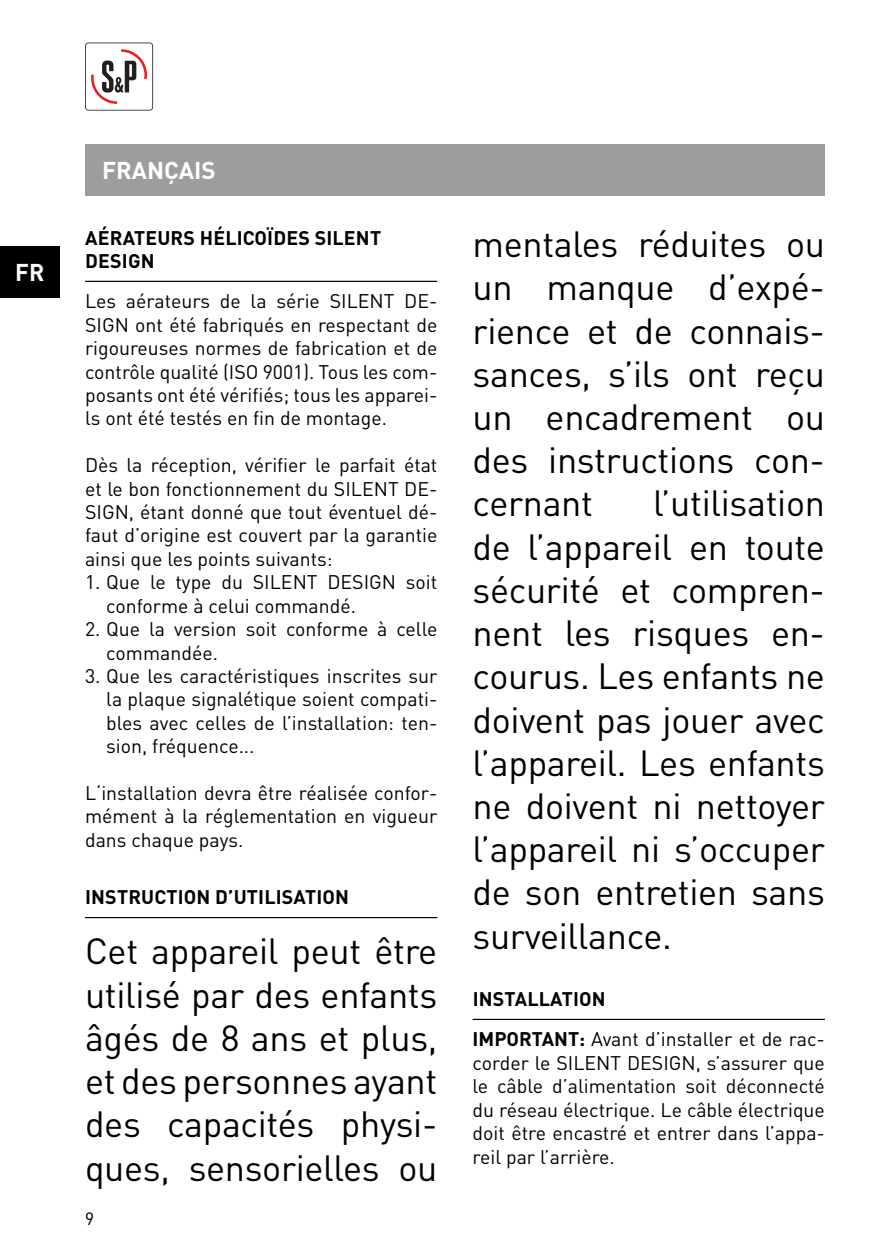
<style>
.page{position:relative;width:893px;height:1259px;background:#fff}
.page>*{position:absolute;margin:0;border:0;box-sizing:border-box;transform-origin:0 0}
.t1{font:36px/43.2px "DIN Pro";letter-spacing:-.01em;color:#000;text-align:justify}
.t2{font:700 24px "DIN Pro";color:#fff}
.t3{font:19.5px/23.4px "DIN Pro";color:#000;text-align:justify}
.t4{font:700 19.5px/23.4px "DIN Pro";letter-spacing:.01em;color:#000}
.t5{font:18px "D DIN";color:#000}
.s1{font-weight:700}
</style>
<div class="page">
<svg style="left:85px;top:43px;width:68px;height:68px"></svg>
<div style="left:0;top:247px;width:60px;height:51px;background:#000"></div>
<hr style="left:85px;top:281px;width:352px;height:1px;background:#000">
<hr style="left:85px;top:917px;width:352px;height:1px;background:#000">
<hr style="left:473px;top:1018px;width:352px;height:2px;background:#000">
<div style="left:85px;top:145px;width:740px;height:51px;background:#9d9d9c"></div>
<p class="t2" style="left:15px;top:264px;width:31px">FR</p>
<p class="t2" style="left:102px;top:162px;width:115px">FRANÇAIS</p>
<p class="t4" style="left:85px;top:228px;width:297px">AÉRATEURS HÉLICOÏDES SILENT<br>DESIGN</p>
<p class="t3" style="left:85px;top:292px;width:354px">Les aérateurs de la série SILENT DE-SIGN ont été fabriqués en respectant de rigoureuses normes de fabrication et de contrôle qualité (ISO 9001). Tous les com&shy;posants ont été vérifiés; tous les apparei&shy;ls ont été testés en fin de montage.</p>
<p class="t3" style="left:85px;top:456px;width:354px">Dès la réception, vérifier le parfait état et le bon fonctionnement du SILENT DE-SIGN, étant donné que tout éventuel dé&shy;faut d’origine est couvert par la garantie ainsi que les points suivants:</p>
<p class="t3" style="left:106px;top:573px;width:333px;text-indent:-21px">1. Que le type du SILENT DESIGN soit conforme à celui commandé.</p>
<p class="t3" style="left:106px;top:620px;width:333px;text-indent:-21px">2. Que la version soit conforme à celle commandée.</p>
<p class="t3" style="left:106px;top:666px;width:333px;text-indent:-21px">3. Que les caractéristiques inscrites sur la plaque signalétique soient compati&shy;bles avec celles de l’installation: ten&shy;sion, fréquence...</p>
<p class="t3" style="left:85px;top:783px;width:354px">L‘installation devra être réalisée confor&shy;mément à la réglementation en vigueur dans chaque pays.</p>
<p class="t4" style="left:85px;top:888px;width:265px">INSTRUCTION D’UTILISATION</p>
<h1 class="t1" style="left:85px;top:934px;width:354px">Cet appareil peut être utilisé par des enfants âgés de 8 ans et plus, et des personnes ayant des capacités physi&shy;ques, sensorielles ou</h1>
<p class="t5" style="left:85px;top:1209px;width:10px">9</p>
<h1 class="t1" style="left:473px;top:227px;width:354px">mentales réduites ou un manque d’expé&shy;rience et de connais&shy;sances, s’ils ont reçu un encadrement ou des instructions con&shy;cernant</h1>
<h1 class="t1" style="left:473px;top:486px;width:354px;text-indent:180px">l’utilisation de l’appareil en toute sécurité et compren&shy;nent les risques en&shy;courus. Les enfants ne doivent pas jouer avec l’appareil. Les enfants ne doivent ni nettoyer l’appareil ni s’occuper de son entretien sans surveillance.</h1>
<p class="t3" style="left:473px;top:981px;width:354px;line-height:40.5px"><span class="s1">INSTALLATION<br>IMPORTANT:</span> Avant d’installer et de rac-</p>
<p class="t3" style="left:473px;top:1053px;width:354px">corder le SILENT DESIGN, s’assurer que le câble d’alimentation soit déconnecté du réseau électrique. Le câble électrique doit être encastré et entrer dans l’appa&shy;reil par l’arrière.</p>
</div>
